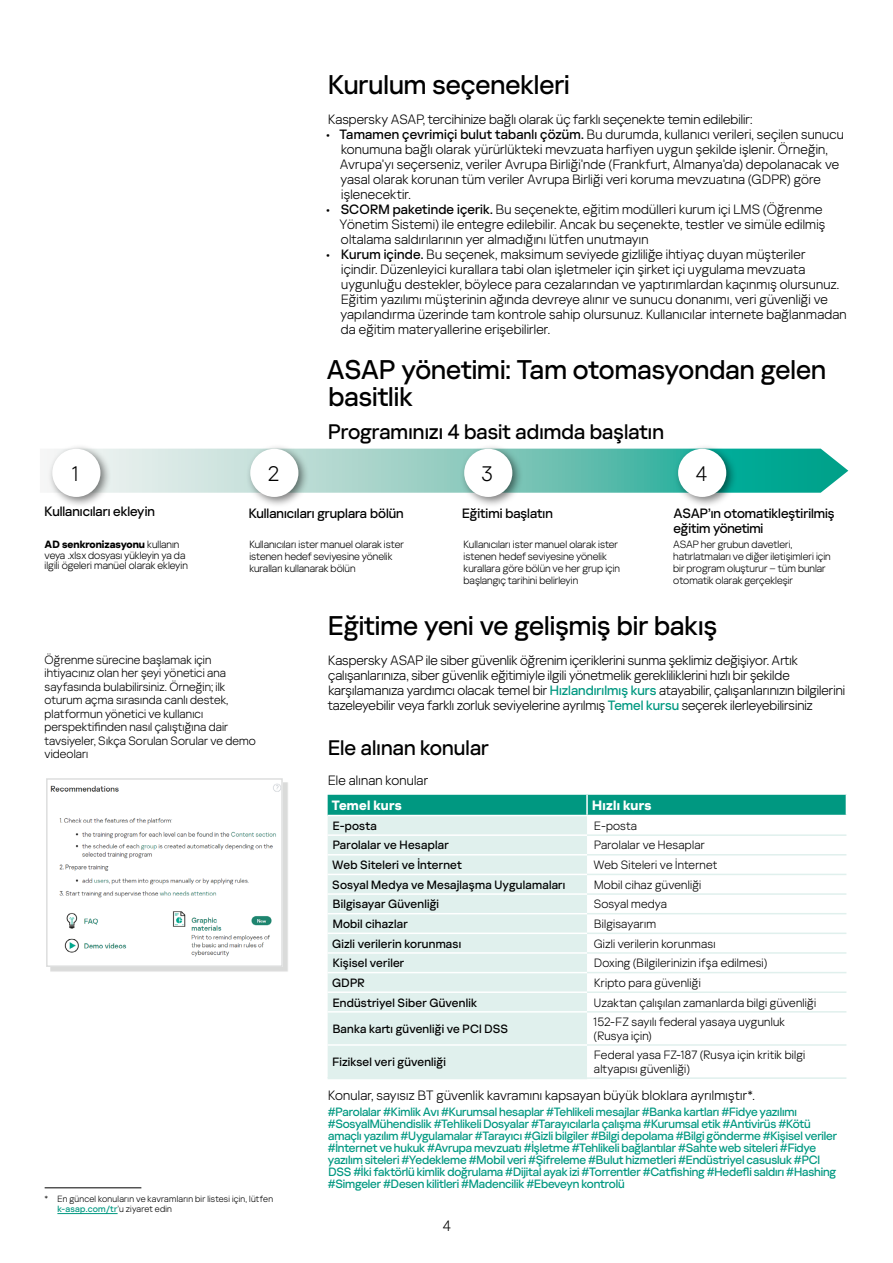
<style>
.page{position:relative;width:893px;height:1263px;background:#fff}
.page>*{position:absolute;margin:0;border:0;box-sizing:border-box;transform-origin:0 0}
.t1{font:500 27px/27px "Kaspersky Sans Display";color:#000}
.t2{font:500 21px "Kaspersky Sans Display";letter-spacing:.005em;color:#000}
.t3{font:300 21px "Kaspersky Sans Display";color:#000}
.t4{font:300 15px "Kaspersky Sans Display";color:#000}
.t5{font:300 13.5px/15px "Kaspersky Sans Display";letter-spacing:.01em;color:#000}
.t6{font:500 13.5px/15px "Kaspersky Sans Display";color:#000}
.t7{font:700 13.5px "Kaspersky Sans Display";letter-spacing:.02em;color:#fff}
.t8{font:500 12px/12px "Kaspersky Sans Display";letter-spacing:-.01em;color:#009881}
.t9{font:300 12px/13.5px "Kaspersky Sans Display";letter-spacing:.01em;color:#000}
.t10{font:500 12px "Kaspersky Sans Display";letter-spacing:.02em;color:#000}
.t11{font:300 10.5px/12px "Kaspersky Sans Display";color:#000}
.t12{font:300 9px/10.5px "Kaspersky Sans Display";letter-spacing:.025em;color:#000}
.s1{font-weight:500}
.s2{font-weight:700}
.s3{font-weight:500;color:#009881}
</style>
<div class="page">
<div style="left:328px;top:816px;width:259px;height:261px;background:#e0f0ed"></div>
<svg style="left:587px;top:855px;width:259px;height:158px"></svg>
<hr style="left:587px;top:834px;width:259px;height:2px;background:#e0f0ed">
<hr style="left:587px;top:854px;width:259px;height:1px;background:#e0f0ed">
<hr style="left:587px;top:874px;width:259px;height:1px;background:#e0f0ed">
<hr style="left:587px;top:893px;width:259px;height:2px;background:#e0f0ed">
<hr style="left:587px;top:913px;width:259px;height:1px;background:#e0f0ed">
<hr style="left:587px;top:932px;width:259px;height:2px;background:#e0f0ed">
<hr style="left:587px;top:952px;width:259px;height:2px;background:#e0f0ed">
<hr style="left:587px;top:972px;width:259px;height:1px;background:#e0f0ed">
<hr style="left:587px;top:991px;width:259px;height:2px;background:#e0f0ed">
<hr style="left:587px;top:1011px;width:259px;height:1px;background:#e0f0ed">
<hr style="left:587px;top:1044px;width:259px;height:2px;background:#e0f0ed">
<hr style="left:328px;top:834px;width:259px;height:2px;background:#fff">
<hr style="left:328px;top:854px;width:259px;height:1px;background:#fff">
<hr style="left:328px;top:874px;width:259px;height:1px;background:#fff">
<hr style="left:328px;top:893px;width:259px;height:2px;background:#fff">
<hr style="left:328px;top:913px;width:259px;height:1px;background:#fff">
<hr style="left:328px;top:932px;width:259px;height:2px;background:#fff">
<hr style="left:328px;top:952px;width:259px;height:2px;background:#fff">
<hr style="left:328px;top:972px;width:259px;height:1px;background:#fff">
<hr style="left:328px;top:991px;width:259px;height:2px;background:#fff">
<hr style="left:328px;top:1011px;width:259px;height:1px;background:#fff">
<hr style="left:328px;top:1044px;width:259px;height:2px;background:#fff">
<hr style="left:587px;top:1077px;width:259px;height:2px;background:#e0f0ed">
<div style="left:328px;top:795px;width:519px;height:20px;background:#009881"></div>
<hr style="left:328px;top:1077px;width:259px;height:2px;background:#e0f0ed">
<svg style="left:111px;top:449px;width:737px;height:44px"></svg>
<div style="left:245px;top:444px;width:64px;height:64px;background:#000;opacity:.52"></div>
<div style="left:250px;top:449px;width:48px;height:48px;background:#fff;border-radius:50%"></div>
<div style="left:459px;top:444px;width:64px;height:64px;background:#000;opacity:.52"></div>
<div style="left:464px;top:449px;width:48px;height:48px;background:#fff;border-radius:50%"></div>
<div style="left:673px;top:444px;width:64px;height:64px;background:#000;opacity:.52"></div>
<div style="left:678px;top:449px;width:48px;height:48px;background:#fff;border-radius:50%"></div>
<div style="left:47px;top:444px;width:64px;height:64px;background:#000;opacity:.52"></div>
<div style="left:52px;top:449px;width:48px;height:48px;background:#fff;border-radius:50%"></div>
<div style="left:50px;top:782px;width:238px;height:190px;background:#dadbda"></div>
<img style="left:50px;top:782px;width:230px;height:182px">
<div style="left:46px;top:778px;width:237px;height:189px;border:2px solid #dddede"></div>
<hr style="left:57px;top:1213px;width:61px;height:1px;background:#009881">
<hr style="left:45px;top:1187px;width:96px;height:1px;background:#000">
<h2 class="t3" style="left:72px;top:459px;width:8px">1</h2>
<h1 class="t1" style="left:328px;top:70px;width:243px">Kurulum seçenekleri</h1>
<p class="t5" style="left:328px;top:111px;width:426px">Kaspersky ASAP, tercihinize bağlı olarak üç farklı seçenekte temin edilebilir:</p>
<p class="t5" style="left:340px;top:126px;width:505px;text-indent:-14px"><span class="s1">• Tamamen çevrimiçi bulut tabanlı çözüm.</span> Bu durumda, kullanıcı verileri, seçilen sunucu konumuna bağlı olarak yürürlükteki mevzuata harfiyen uygun şekilde işlenir. Örneğin, Avrupa’yı seçerseniz, veriler Avrupa Birliği’nde (Frankfurt, Almanya’da) depolanacak ve yasal olarak korunan tüm veriler Avrupa Birliği veri koruma mevzuatına (GDPR) göre işlenecektir.</p>
<p class="t5" style="left:340px;top:201px;width:487px;text-indent:-14px"><span class="s1">• SCORM paketinde içerik.</span> Bu seçenekte, eğitim modülleri kurum içi LMS (Öğrenme<br>Yönetim Sistemi) ile entegre edilebilir. Ancak bu seçenekte, testler ve simüle edilmiş oltalama saldırılarının yer almadığını lütfen unutmayın</p>
<p class="t5" style="left:340px;top:246px;width:508px;text-indent:-14px"><span class="s1">• Kurum içinde.</span> Bu seçenek, maksimum seviyede gizliliğe ihtiyaç duyan müşteriler<br>içindir. Düzenleyici kurallara tabi olan işletmeler için şirket içi uygulama mevzuata uygunluğu destekler, böylece para cezalarından ve yaptırımlardan kaçınmış olursunuz.<br>Eğitim yazılımı müşterinin ağında devreye alınır ve sunucu donanımı, veri güvenliği ve yapılandırma üzerinde tam kontrole sahip olursunuz. Kullanıcılar internete bağlanmadan da eğitim materyallerine erişebilirler.</p>
<h1 class="t1" style="left:327px;top:355px;width:501px">ASAP yönetimi: Tam otomasyondan gelen basitlik</h1>
<h2 class="t2" style="left:328px;top:417px;width:337px">Programınızı 4 basit adımda başlatın</h2>
<h2 class="t3" style="left:268px;top:459px;width:13px">2</h2>
<h2 class="t3" style="left:482px;top:459px;width:13px">3</h2>
<h2 class="t3" style="left:696px;top:459px;width:13px">4</h2>
<p class="t6" style="left:45px;top:503px;width:112px">Kullanıcıları ekleyin</p>
<p class="t6" style="left:249px;top:504px;width:156px">Kullanıcıları gruplara bölün</p>
<p class="t6" style="left:462px;top:504px;width:92px">Eğitimi başlatın</p>
<p class="t6" style="left:673px;top:504px;width:163px">ASAP’ın otomatikleştirilmiş eğitim yönetimi</p>
<p class="t11" style="left:45px;top:539px;width:145px;line-height:10.5px"><span class="s2">AD senkronizasyonu</span> kullanın veya .xlsx dosyası yükleyin ya da ilgili ögeleri manüel olarak ekleyin</p>
<p class="t11" style="left:249px;top:538px;width:156px">Kullanıcıları ister manuel olarak ister istenen hedef seviyesine yönelik kuralları kullanarak bölün</p>
<p class="t11" style="left:464px;top:538px;width:158px">Kullanıcıları ister manuel olarak ister istenen hedef seviyesine yönelik kurallara göre bölün ve her grup için başlangıç tarihini belirleyin</p>
<p class="t11" style="left:673px;top:538px;width:159px">ASAP her grubun davetleri, hatırlatmaları ve diğer iletişimleri için bir program oluşturur – tüm bunlar otomatik olarak gerçekleşir</p>
<p class="t9" style="left:45px;top:652px;width:213px">Öğrenme sürecine başlamak için ihtiyacınız olan her şeyi yönetici ana sayfasında bulabilirsiniz. Örneğin; ilk oturum açma sırasında canlı destek, platformun yönetici ve kullanıcı perspektifinden nasıl çalıştığına dair tavsiyeler, Sıkça Sorulan Sorular ve demo videoları</p>
<p class="t12" style="left:57px;top:1193px;width:217px;text-indent:-13px">* En güncel konuların ve kavramların bir listesi için, lütfen <span class="s3">k-asap.com/tr</span>’u ziyaret edin</p>
<h1 class="t1" style="left:328px;top:610px;width:391px">Eğitime yeni ve gelişmiş bir bakış</h1>
<p class="t5" style="left:328px;top:651px;width:519px">Kaspersky ASAP ile siber güvenlik öğrenim içeriklerini sunma şeklimiz değişiyor. Artık çalışanlarınıza, siber güvenlik eğitimiyle ilgili yönetmelik gerekliliklerini hızlı bir şekilde karşılamanıza yardımcı olacak temel bir <span class="s3">Hızlandırılmış kurs</span> atayabilir, çalışanlarınızın bilgilerini tazeleyebilir veya farklı zorluk seviyelerine ayrılmış <span class="s3">Temel kursu</span> seçerek ilerleyebilirsiniz</p>
<h2 class="t2" style="left:328px;top:732px;width:162px">Ele alınan konular</h2>
<p class="t5" style="left:328px;top:771px;width:101px">Ele alınan konular</p>
<p class="t7" style="left:332px;top:795px;width:71px">Temel kurs</p>
<p class="t7" style="left:592px;top:795px;width:61px">Hızlı kurs</p>
<p class="t10" style="left:333px;top:817px;width:46px">E-posta</p>
<p class="t9" style="left:594px;top:818px;width:44px">E-posta</p>
<p class="t10" style="left:333px;top:836px;width:118px">Parolalar ve Hesaplar</p>
<p class="t9" style="left:594px;top:838px;width:112px">Parolalar ve Hesaplar</p>
<p class="t10" style="left:332px;top:856px;width:131px">Web Siteleri ve İnternet</p>
<p class="t9" style="left:593px;top:857px;width:125px">Web Siteleri ve İnternet</p>
<p class="t10" style="left:332px;top:876px;width:235px">Sosyal Medya ve Mesajlaşma Uygulamaları</p>
<p class="t9" style="left:594px;top:877px;width:109px">Mobil cihaz güvenliği</p>
<p class="t10" style="left:333px;top:895px;width:108px">Bilgisayar Güvenliği</p>
<p class="t9" style="left:594px;top:897px;width:75px">Sosyal medya</p>
<p class="t10" style="left:333px;top:915px;width:77px">Mobil cihazlar</p>
<p class="t9" style="left:594px;top:916px;width:63px">Bilgisayarım</p>
<p class="t10" style="left:332px;top:935px;width:131px">Gizli verilerin korunması</p>
<p class="t9" style="left:594px;top:936px;width:123px">Gizli verilerin korunması</p>
<p class="t10" style="left:333px;top:954px;width:73px">Kişisel veriler</p>
<p class="t9" style="left:594px;top:955px;width:175px">Doxing (Bilgilerinizin ifşa edilmesi)</p>
<p class="t10" style="left:332px;top:974px;width:34px">GDPR</p>
<p class="t9" style="left:594px;top:975px;width:108px">Kripto para güvenliği</p>
<p class="t10" style="left:333px;top:994px;width:146px">Endüstriyel Siber Güvenlik</p>
<p class="t9" style="left:594px;top:995px;width:224px">Uzaktan çalışılan zamanlarda bilgi güvenliği</p>
<p class="t10" style="left:333px;top:1020px;width:177px">Banka kartı güvenliği ve PCI DSS</p>
<p class="t9" style="left:594px;top:1014px;width:193px">152-FZ sayılı federal yasaya uygunluk (Rusya için)</p>
<p class="t10" style="left:333px;top:1053px;width:115px">Fiziksel veri güvenliği</p>
<p class="t9" style="left:594px;top:1048px;width:213px">Federal yasa FZ-187 (Rusya için kritik bilgi altyapısı güvenliği)</p>
<p class="t5" style="left:328px;top:1086px;width:428px">Konular, sayısız BT güvenlik kavramını kapsayan büyük bloklara ayrılmıştır*.</p>
<p class="t8" style="left:328px;top:1105px;width:511px">#Parolalar #Kimlik Avı #Kurumsal hesaplar #Tehlikeli mesajlar #Banka kartları #Fidye yazılımı #SosyalMühendislik #Tehlikeli Dosyalar #Tarayıcılarla çalışma #Kurumsal etik #Antivirüs #Kötü amaçlı yazılım #Uygulamalar #Tarayıcı #Gizli bilgiler #Bilgi depolama #Bilgi gönderme #Kişisel veriler #İnternet ve hukuk #Avrupa mevzuatı #İşletme #Tehlikeli bağlantılar #Sahte web siteleri #Fidye yazılım siteleri #Yedekleme #Mobil veri #Şifreleme #Bulut hizmetleri #Endüstriyel casusluk #PCI DSS #İki faktörlü kimlik doğrulama #Dijital ayak izi #Torrentler #Catfishing #Hedefli saldırı #Hashing #Simgeler #Desen kilitleri #Madencilik #Ebeveyn kontrolü</p>
<p class="t4" style="left:443px;top:1215px;width:9px">4</p>
</div>
